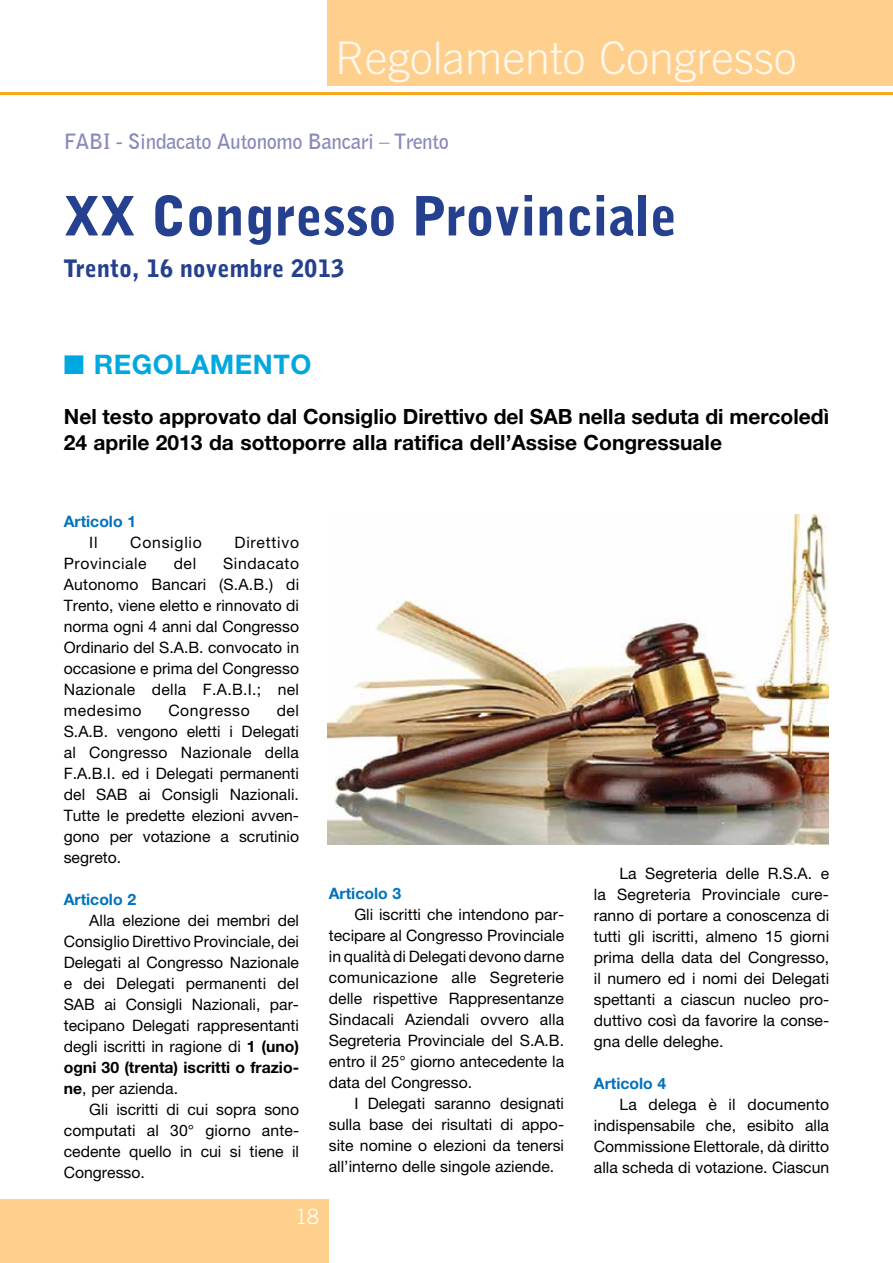
<style>
.page{position:relative;width:893px;height:1263px;background:#fff}
.page>*{position:absolute;margin:0;border:0;box-sizing:border-box;transform-origin:0 0}
.t1{font:900 54px "Bell Gothic BT";color:#25408f}
.t2{font:300 45px "Trade Gothic";color:#fff7e9}
.t3{font:700 27px "Helvetica Neue";letter-spacing:.02em;color:#00a8e0}
.t4{font:900 24px "Bell Gothic BT";color:#25408f}
.t5{font:700 21px/25.2px "Helvetica Neue";color:#000}
.t6{font:700 21px "Bell Gothic BT";letter-spacing:-.02em;color:#8889ba}
.t7{font:300 21px "Trade Gothic";color:#fff}
.t8{font:15.75px/21px "Helvetica Neue";color:#000;text-align:justify}
.t9{font:700 15.75px "Helvetica Neue";color:#0072bc}
.t10{font:15.75px "Helvetica Neue";letter-spacing:.04em;color:#000}
.t11{font:15.75px "Helvetica Neue";letter-spacing:.05em;color:#000}
.s1{font-weight:700}
</style>
<div class="page">
<div style="left:328px;top:0;width:565px;height:85px;background:#fecf8d"></div>
<hr style="left:0;top:92px;width:893px;height:3px;background:#faa61a">
<div style="left:0;top:1199px;width:329px;height:64px;background:#fecf8d"></div>
<img style="left:328px;top:514px;width:500px;height:331px">
<h2 class="t2" style="left:335px;top:31px;width:463px">Regolamento Congresso</h2>
<h3 class="t6" style="left:64px;top:128px;width:387px">FABI - Sindacato Autonomo Bancari – Trento</h3>
<h1 class="t1" style="left:64px;top:182px;width:615px">XX Congresso Provinciale</h1>
<h3 class="t4" style="left:64px;top:253px;width:282px">Trento, 16 novembre 2013</h3>
<h3 class="t3" style="left:64px;top:348px;width:209px">■ regolam ento</h3>
<h3 class="t5" style="left:64px;top:404px;width:767px">Nel testo approvato dal Consiglio Direttivo del sab nella seduta di mercoledì<br>24 aprile 2013 da sottoporre alla ratifica dell’Assise Congressuale</h3>
<p class="t9" style="left:64px;top:511px;width:74px">Articolo 1</p>
<p class="t8" style="left:89px;top:531px;width:10px">Il</p>
<p class="t11" style="left:130px;top:533px;width:73px">Consiglio</p>
<p class="t11" style="left:234px;top:533px;width:66px">Direttivo</p>
<p class="t10" style="left:64px;top:554px;width:84px">Provinciale</p>
<p class="t8" style="left:174px;top:552px;width:24px">del</p>
<p class="t8" style="left:64px;top:552px;width:237px;text-indent:159px">Sindacato Autonomo Bancari (S.A.B.) di Trento, viene eletto e rinnovato di norma ogni 4 anni dal Congresso Ordinario del S.A.B. convocato in occasione e prima del Congresso Nazionale della F.A.B.I.; nel medesimo</p>
<p class="t10" style="left:168px;top:701px;width:83px">Congresso</p>
<p class="t8" style="left:64px;top:699px;width:237px;text-indent:213px">del S.A.B. vengono eletti i Delegati al Congresso Nazionale della F.A.B.I. ed i Delegati permanenti del SAB ai Consigli Nazionali.<br>Tutte le predette elezioni avven&shy;gono per votazione a scrutinio segreto.</p>
<p class="t9" style="left:64px;top:889px;width:74px">Articolo 2</p>
<p class="t8" style="left:64px;top:909px;width:237px;text-indent:26px">Alla elezione dei membri del Consiglio Direttivo Provinciale, dei Delegati al Congresso Nazionale e dei Delegati permanenti del SAB ai Consigli Nazionali, par&shy;tecipano Delegati rappresentanti degli iscritti in ragione di <span class="s1">1 (uno) ogni 30 (trenta) iscritti o frazio&shy;ne</span>, per azienda.</p>
<p class="t8" style="left:64px;top:1098px;width:237px;text-indent:26px">Gli iscritti di cui sopra sono computati al 30° giorno ante&shy;cedente quello in cui si tiene il Congresso.</p>
<p class="t9" style="left:329px;top:884px;width:74px">Articolo 3</p>
<p class="t8" style="left:329px;top:904px;width:237px;text-indent:26px">Gli iscritti che intendono par&shy;tecipare al Congresso Provinciale in qualità di Delegati devono darne comunicazione alle Segreterie delle rispettive Rappresentanze Sindacali Aziendali ovvero alla Segreteria Provinciale del S.A.B. entro il 25° giorno antecedente la data del Congresso.</p>
<p class="t8" style="left:329px;top:1093px;width:237px;text-indent:26px">I Delegati saranno designati sulla base dei risultati di appo&shy;site nomine o elezioni da tenersi all’interno delle singole aziende.</p>
<h3 class="t7" style="left:296px;top:1204px;width:25px">18</h3>
<p class="t8" style="left:594px;top:863px;width:237px;text-indent:26px">La Segreteria delle R.S.A. e la Segreteria Provinciale cure&shy;ranno di portare a conoscenza di tutti gli iscritti, almeno 15 giorni prima della data del Congresso, il numero ed i nomi dei Delegati spettanti a ciascun nucleo pro&shy;duttivo così da favorire la conse&shy;gna delle deleghe.</p>
<p class="t9" style="left:594px;top:1073px;width:74px">Articolo 4</p>
<p class="t8" style="left:594px;top:1093px;width:237px;text-indent:26px">La delega è il documento indispensabile che, esibito alla Commissione Elettorale, dà diritto alla scheda di votazione. Ciascun</p>
</div>
